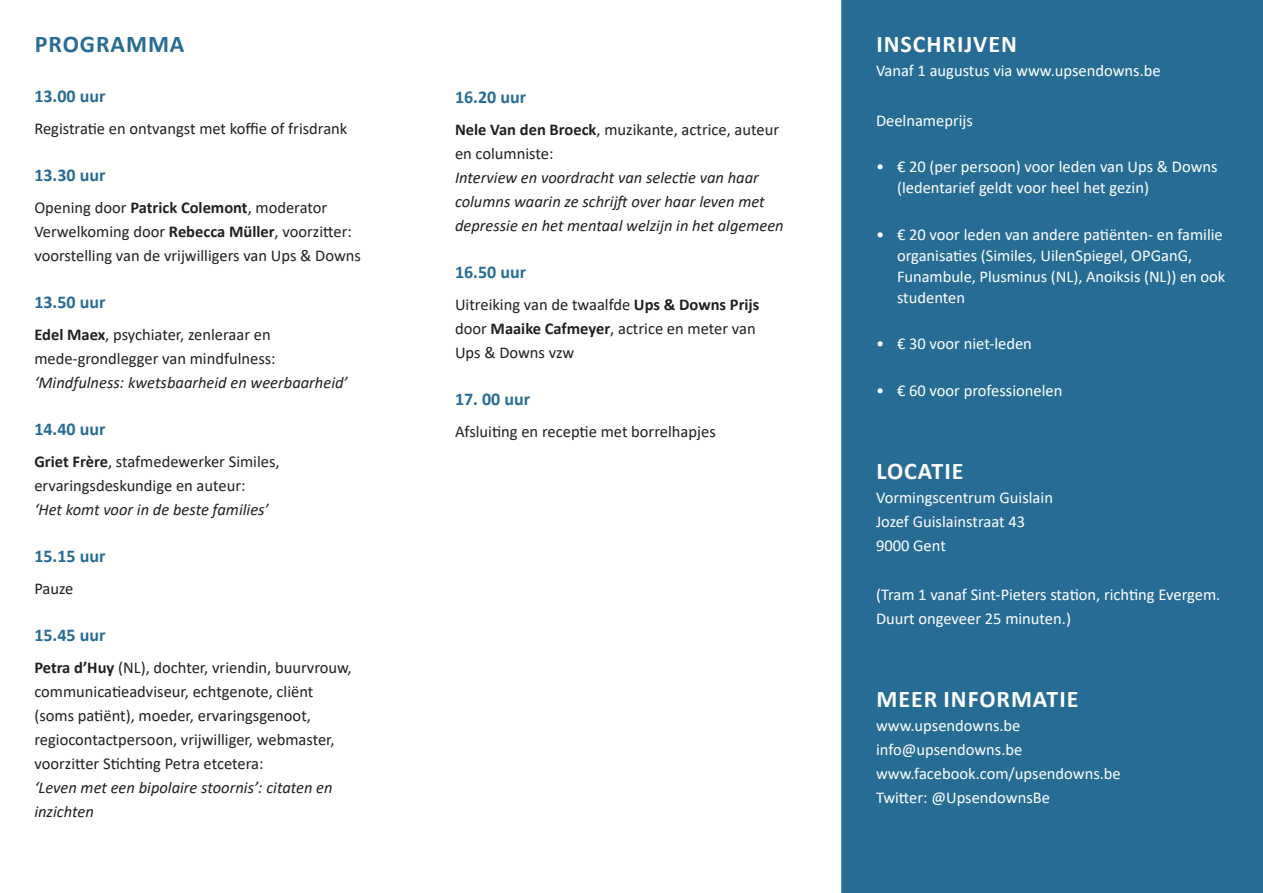
<style>
.page{position:relative;width:1263px;height:893px;background:#fff}
.page>*{position:absolute;margin:0;border:0;box-sizing:border-box;transform-origin:0 0}
.TITEL{font:700 24px "Calibri";letter-spacing:.04em;color:#fff}
.TITEL-2{font:700 24px "Calibri";letter-spacing:.04em;color:#276c95}
.uur{font:700 18px "Calibri";color:#276c95}
.programma{font:16.5px/24px "Calibri";color:#231f20}
.programma-2{font:16.5px/24px "Calibri";color:#fff}
.programma-3{font:italic 16.5px/24px "Calibri";color:#231f20}
.s1{font-weight:700}
.s2{font-style:italic}
.s3{font-weight:700;font-style:normal}
.s4{font-style:normal}
</style>
<div class="page">
<div style="left:841px;top:0;width:422px;height:893px;background:#276c95"></div>
<p class="TITEL-2" style="left:35px;top:27px;width:151px">PROGRAMMA</p>
<p class="uur" style="left:34px;top:83px;width:73px">13.00 uur</p>
<p class="programma" style="left:34px;top:116px;width:315px">Registratie en ontvangst met koffie of frisdrank</p>
<p class="uur" style="left:34px;top:162px;width:73px">13.30 uur</p>
<p class="programma" style="left:34px;top:195px;width:328px">Opening door <span class="s1">Patrick Colemont</span>, moderator<br>Verwelkoming door <span class="s1">Rebecca Müller</span>, voorzitter: voorstelling van de vrijwilligers van Ups &amp; Downs</p>
<p class="uur" style="left:34px;top:289px;width:73px">13.50 uur</p>
<p class="programma" style="left:34px;top:322px;width:315px"><span class="s1">Edel Maex</span>, psychiater, zenleraar en mede-grondlegger van mindfulness: <span class="s2">‘Mindfulness: kwetsbaarheid en weerbaarheid’</span></p>
<p class="uur" style="left:34px;top:416px;width:73px">14.40 uur</p>
<p class="programma" style="left:34px;top:449px;width:247px"><span class="s1">Griet Frère</span>, stafmedewerker Similes, ervaringsdeskundige en auteur:<br><span class="s2">‘Het komt voor in de beste families’</span></p>
<p class="uur" style="left:34px;top:543px;width:73px">15.15 uur</p>
<p class="programma" style="left:34px;top:576px;width:41px">Pauze</p>
<p class="uur" style="left:34px;top:622px;width:73px">15.45 uur</p>
<p class="programma" style="left:34px;top:656px;width:319px"><span class="s1">Petra d’Huy</span> (NL), dochter, vriendin, buurvrouw, communicatieadviseur, echtgenote, cliënt (soms patiënt), moeder, ervaringsgenoot, regiocontactpersoon, vrijwilliger, webmaster, voorzitter Stichting Petra etcetera:<br><span class="s2">‘Leven met een bipolaire stoornis’: citaten en inzichten</span></p>
<p class="uur" style="left:455px;top:84px;width:73px">16.20 uur</p>
<p class="programma-3" style="left:455px;top:117px;width:330px"><span class="s3">Nele Van den Broeck</span><span class="s4">, muzikante, actrice, auteur en columniste:<br></span>Interview en voordracht van selectie van haar columns waarin ze schrijft over haar leven met depressie en het mentaal welzijn in het algemeen</p>
<p class="uur" style="left:455px;top:259px;width:73px">16.50 uur</p>
<p class="programma" style="left:455px;top:292px;width:306px">Uitreiking van de twaalfde <span class="s1">Ups &amp; Downs Prijs </span>door <span class="s1">Maaike Cafmeyer</span>, actrice en meter van<br>Ups &amp; Downs vzw</p>
<p class="uur" style="left:455px;top:386px;width:77px">17. 00 uur</p>
<p class="programma" style="left:455px;top:419px;width:262px">Afsluiting en receptie met borrelhapjes</p>
<p class="TITEL" style="left:876px;top:27px;width:142px">INSCHRIJVEN</p>
<p class="programma-2" style="left:876px;top:58px;width:286px">Vanaf 1 augustus via www.upsendowns.be</p>
<p class="programma-2" style="left:876px;top:108px;width:98px">Deelnameprijs</p>
<p class="programma-2" style="left:897px;top:156px;width:322px;line-height:21px;text-indent:-21px">• € 20 (per persoon) voor leden van Ups &amp; Downs (ledentarief geldt voor heel het gezin)</p>
<p class="programma-2" style="left:897px;top:223px;width:330px;line-height:21px;text-indent:-21px">• € 20 voor leden van andere patiënten- en familie organisaties (Similes, UilenSpiegel, OPGanG, Funambule, Plusminus (NL), Anoiksis (NL)) en ook studenten</p>
<p class="programma-2" style="left:876px;top:331px;width:157px">• € 30 voor niet-leden</p>
<p class="programma-2" style="left:876px;top:378px;width:188px">• € 60 voor professionelen</p>
<p class="TITEL" style="left:876px;top:454px;width:88px">LOCATIE</p>
<p class="programma-2" style="left:876px;top:485px;width:178px">Vormingscentrum Guislain<br>Jozef Guislainstraat 43<br>9000 Gent</p>
<p class="programma-2" style="left:876px;top:582px;width:346px">(Tram 1 vanaf Sint-Pieters station, richting Evergem.<br>Duurt ongeveer 25 minuten.)</p>
<p class="TITEL" style="left:876px;top:682px;width:203px">MEER INFORMATIE</p>
<p class="programma-2" style="left:876px;top:713px;width:246px">www.upsendowns.be info@upsendowns.be www.facebook.com/upsendowns.be<br>Twitter: @UpsendownsBe</p>
</div>
